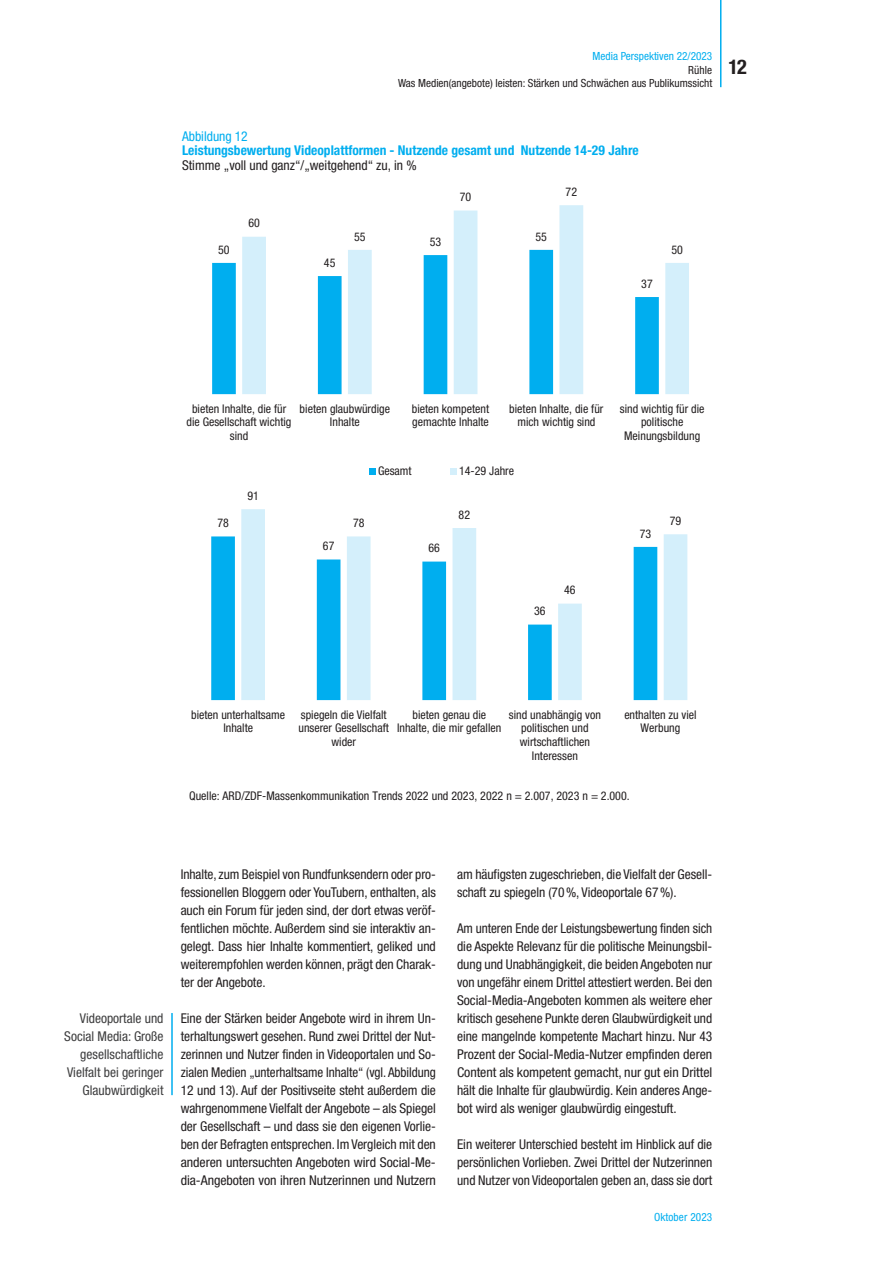
<style>
.page{position:relative;width:893px;height:1263px;background:#fff}
.page>*{position:absolute;margin:0;border:0;box-sizing:border-box;transform-origin:0 0}
.t1{font:700 condensed 20.25px "Helvetica Neue LT Std";color:#231f20}
.t2{font:condensed 13.5px/18px "Helvetica Neue LT Std";letter-spacing:-.005em;color:#231f20;text-align:justify}
.t3{font:condensed 13.5px/18px "Helvetica Neue LT Std";color:#3e3e3f;text-align:right}
.t4{font:700 condensed 13.5px "Helvetica Neue LT Std";color:#00aeef}
.t5{font:condensed 13.5px "Helvetica Neue LT Std";color:#00aeef}
.t6{font:condensed 12px/13.6px "Helvetica Neue LT Std";color:#231f20;text-align:center}
.t7{font:condensed 11.25px/13.5px "Helvetica Neue LT Std";color:#231f20;text-align:right}
.t8{font:condensed 11.25px "Helvetica Neue LT Std";color:#00aeef}
</style>
<div class="page">
<hr style="left:720px;top:0;width:1px;height:87px;background:#00aeef">
<hr style="left:171px;top:1013px;width:2px;height:82px;background:#00aeef">
<svg style="left:212px;top:262px;width:24px;height:132px;background:#05afef"></svg>
<svg style="left:242px;top:205px;width:447px;height:189px"></svg>
<div style="left:369px;top:468px;width:7px;height:6px;background:#00aeef"></div>
<div style="left:450px;top:468px;width:7px;height:6px;background:#d4effb"></div>
<svg style="left:211px;top:536px;width:24px;height:164px;background:#04afef"></svg>
<svg style="left:241px;top:509px;width:446px;height:191px"></svg>
<p class="t8" style="left:593px;top:50px;width:121px">Media Perspektiven 22/2023</p>
<p class="t7" style="left:398px;top:63px;width:316px">Rühle<br>Was Medien(angebote) leisten: Stärken und Schwächen aus Publikumssicht</p>
<h1 class="t1" style="left:728px;top:54px;width:20px">12</h1>
<p class="t5" style="left:182px;top:128px;width:67px">Abbildung 12</p>
<p class="t4" style="left:182px;top:142px;width:458px">Leistungsbewertung Videoplattformen - Nutzende gesamt und Nutzende 14-29 Jahre</p>
<p class="t2" style="left:182px;top:156px;width:236px">Stimme „voll und ganz“/„weitgehend“ zu, in %</p>
<p class="t6" style="left:218px;top:242px;width:13px">50</p>
<p class="t6" style="left:248px;top:216px;width:13px">60</p>
<p class="t6" style="left:324px;top:256px;width:13px">45</p>
<p class="t6" style="left:354px;top:229px;width:13px">55</p>
<p class="t6" style="left:430px;top:235px;width:13px">53</p>
<p class="t6" style="left:460px;top:190px;width:13px">70</p>
<p class="t6" style="left:535px;top:229px;width:13px">55</p>
<p class="t6" style="left:566px;top:185px;width:13px">72</p>
<p class="t6" style="left:641px;top:277px;width:13px">37</p>
<p class="t6" style="left:671px;top:242px;width:13px">50</p>
<p class="t6" style="left:187px;top:402px;width:106px">bieten Inhalte, die für die Gesellschaft wichtig sind</p>
<p class="t6" style="left:300px;top:401px;width:92px">bieten glaubwürdige<br>Inhalte</p>
<p class="t6" style="left:412px;top:401px;width:79px;text-align:left">bieten kompetent gemachte Inhalte</p>
<p class="t6" style="left:509px;top:401px;width:96px">bieten Inhalte, die für mich wichtig sind</p>
<p class="t6" style="left:620px;top:402px;width:86px">sind wichtig für die politische<br>Meinungsbildung</p>
<p class="t6" style="left:378px;top:464px;width:35px">Gesamt</p>
<p class="t6" style="left:459px;top:464px;width:57px">14-29 Jahre</p>
<p class="t6" style="left:217px;top:516px;width:13px">78</p>
<p class="t6" style="left:247px;top:489px;width:13px">91</p>
<p class="t6" style="left:353px;top:516px;width:13px">78</p>
<p class="t6" style="left:323px;top:539px;width:13px">67</p>
<p class="t6" style="left:428px;top:541px;width:13px">66</p>
<p class="t6" style="left:459px;top:508px;width:13px">82</p>
<p class="t6" style="left:534px;top:604px;width:13px">36</p>
<p class="t6" style="left:564px;top:583px;width:13px">46</p>
<p class="t6" style="left:640px;top:526px;width:13px">73</p>
<p class="t6" style="left:670px;top:514px;width:13px">79</p>
<p class="t6" style="left:191px;top:707px;width:95px">bieten unterhaltsame<br>Inhalte</p>
<p class="t6" style="left:298px;top:707px;width:92px">spiegeln die Vielfalt unserer Gesellschaft wider</p>
<p class="t6" style="left:397px;top:707px;width:106px">bieten genau die<br>Inhalte, die mir gefallen</p>
<p class="t6" style="left:509px;top:707px;width:93px">sind unabhängig von politischen und wirtschaftlichen<br>Interessen</p>
<p class="t6" style="left:624px;top:707px;width:74px">enthalten zu viel<br>Werbung</p>
<p class="t6" style="left:189px;top:788px;width:442px">Quelle: ARD/ZDF-Massenkommunikation Trends 2022 und 2023, 2022 n = 2.007, 2023 n = 2.000.</p>
<p class="t3" style="left:64px;top:1009px;width:101px">Videoportale und<br>Social Media: Große gesellschaftliche<br>Vielfalt bei geringer<br>Glaubwürdigkeit</p>
<p class="t2" style="left:181px;top:865px;width:257px">Inhalte, zum Beispiel von Rundfunksendern oder pro&shy;fessionellen Bloggern oder YouTubern, enthalten, als auch ein Forum für jeden sind, der dort etwas veröf&shy;fentlichen möchte. Außerdem sind sie interaktiv an&shy;gelegt. Dass hier Inhalte kommentiert, geliked und weiterempfohlen werden können, prägt den Charak&shy;ter der Angebote.</p>
<p class="t2" style="left:181px;top:1009px;width:257px">Eine der Stärken beider Angebote wird in ihrem Un&shy;terhaltungswert gesehen. Rund zwei Drittel der Nut&shy;zerinnen und Nutzer finden in Videoportalen und So&shy;zialen Medien „unterhaltsame Inhalte“ (vgl. Abbildung 12 und 13). Auf der Positivseite steht außerdem die wahrgenommene Vielfalt der Angebote – als Spiegel der Gesellschaft – und dass sie den eigenen Vorlie&shy;ben der Befragten entsprechen. Im Vergleich mit den anderen untersuchten Angeboten wird Social-Me&shy;dia--Angeboten von ihren Nutzerinnen und Nutzern</p>
<p class="t2" style="left:457px;top:865px;width:257px">am häufigsten zugeschrieben, die Vielfalt der Gesell&shy;schaft zu spiegeln (70%, Videoportale 67%).</p>
<p class="t2" style="left:457px;top:919px;width:257px">Am unteren Ende der Leistungsbewertung finden sich die Aspekte Relevanz für die politische Meinungsbil&shy;dung und Unabhängigkeit, die beiden Angeboten nur von ungefähr einem Drittel attestiert werden. Bei den Social-Media-Angeboten kommen als weitere eher kritisch gesehene Punkte deren Glaubwürdigkeit und eine mangelnde kompetente Machart hinzu. Nur 43<br>Prozent der Social-Media-Nutzer empfinden deren Content als kompetent gemacht, nur gut ein Drittel hält die Inhalte für glaubwürdig. Kein anderes Ange&shy;bot wird als weniger glaubwürdig eingestuft.</p>
<p class="t2" style="left:457px;top:1135px;width:257px">Ein weiterer Unterschied besteht im Hinblick auf die persönlichen Vorlieben. Zwei Drittel der Nutzerinnen und Nutzer von Videoportalen geben an, dass sie dort</p>
<p class="t8" style="left:654px;top:1211px;width:60px">Oktober 2023</p>
</div>
